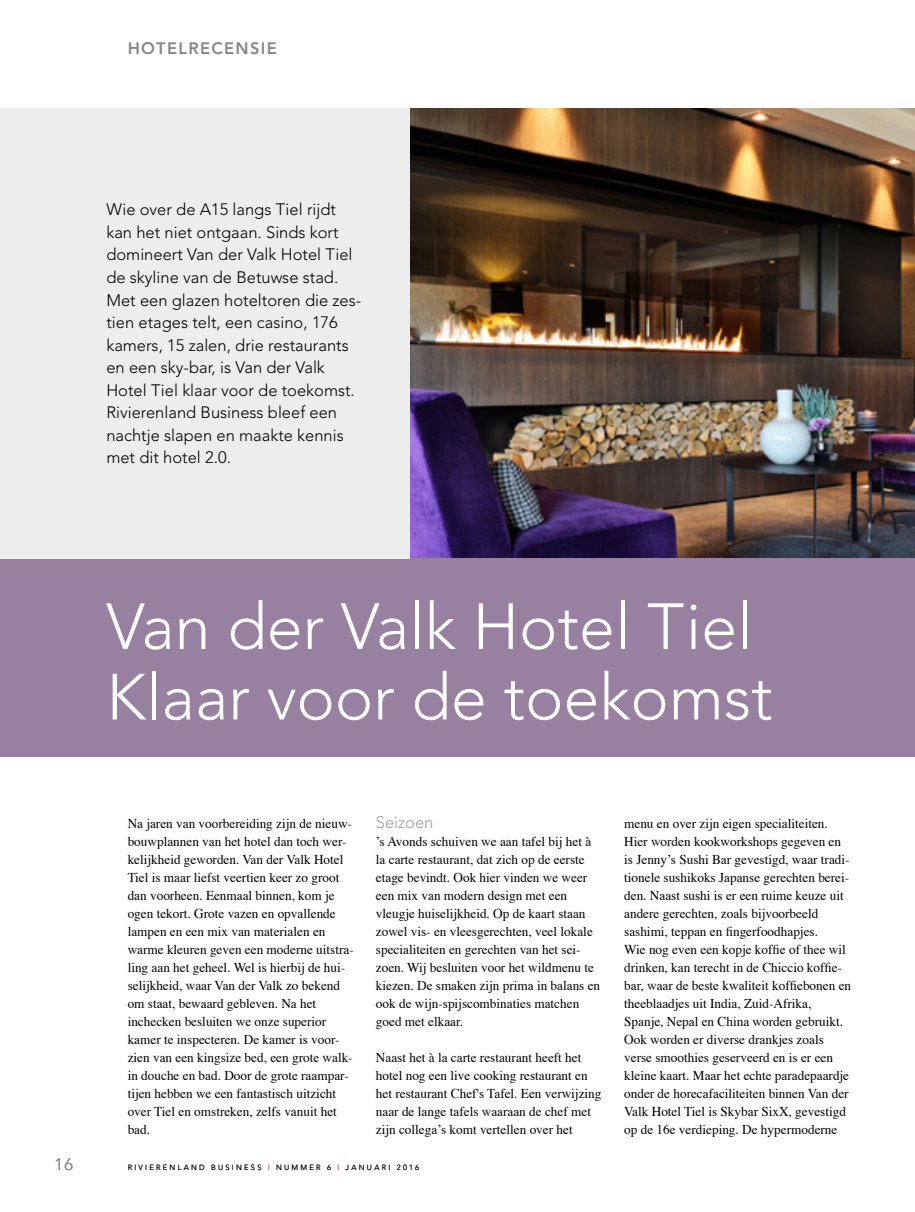
<style>
.page{position:relative;width:915px;height:1212px;background:#fff}
.page>*{position:absolute;margin:0;border:0;box-sizing:border-box;transform-origin:0 0}
.t1{font:300 64.5px/70.5px "Avenir";color:#fff}
.t2{font:300 16.5px/22.5px "Avenir";color:#000}
.t3{font:800 16.5px "Avenir";letter-spacing:.08em;color:#878787}
.t4{font:300 16.5px "Avenir";color:#9d9d9c}
.t5{font:300 16.5px "Avenir";color:#878787}
.t6{font:13.5px/18px "Times";color:#000}
.t7{font:300 7.5px "Avenir";letter-spacing:.3em;color:#000}
.s1{color:#d40f14}
</style>
<div class="page">
<img style="left:410px;top:108px;width:504px;height:450px">
<div style="left:0;top:558px;width:914px;height:198px;background:#9880a1"></div>
<div style="left:0;top:108px;width:410px;height:450px;background:#ededed"></div>
<p class="t3" style="left:128px;top:39px;width:151px">HOTELRECENSIE</p>
<p class="t2" style="left:106px;top:198px;width:256px">Wie over de A15 langs Tiel rijdt kan het niet ontgaan. Sinds kort domineert Van der Valk Hotel Tiel de skyline van de Betuwse stad.<br>Met een glazen hoteltoren die zes&shy;tien etages telt, een casino, 176 kamers, 15 zalen, drie restaurants en een sky-bar, is Van der Valk<br>Hotel Tiel klaar voor de toekomst.<br>Rivierenland Business bleef een nachtje slapen en maakte kennis met dit hotel 2.0.</p>
<h1 class="t1" style="left:106px;top:591px;width:667px">Van der Valk Hotel Tiel<br>Klaar voor de toekomst</h1>
<p class="t6" style="left:128px;top:813px;width:227px">Na jaren van voorbereiding zijn de nieuw&shy;bouwplannen van het hotel dan toch wer&shy;kelijkheid geworden. Van der Valk Hotel Tiel is maar liefst veertien keer zo groot dan voorheen. Eenmaal binnen, kom je ogen tekort. Grote vazen en opvallende lampen en een mix van materialen en warme kleuren geven een moderne uitstra&shy;ling aan het geheel. Wel is hierbij de hui&shy;selijkheid, waar Van der Valk zo bekend om staat, bewaard gebleven. Na het inchecken besluiten we onze superior kamer te inspecteren. De kamer is voor&shy;zien van een kingsize bed, een grote walk&shy;in douche en bad. Door de grote raampar&shy;tijen hebben we een fantastisch uitzicht over Tiel en omstreken, zelfs vanuit het bad.</p>
<p class="t4" style="left:376px;top:813px;width:59px">Seizoen</p>
<p class="t6" style="left:376px;top:831px;width:226px">’s Avonds schuiven we aan tafel bij het à la carte restaurant, dat zich op de eerste etage bevindt. Ook hier vinden we weer een mix van modern design met een vleugje huiselijkheid. Op de kaart staan zowel vis- en vleesgerechten, veel lokale specialiteiten en gerechten van het sei&shy;zoen. Wij besluiten voor het wildmenu te kiezen. De smaken zijn prima in balans en ook de wijn-spijscombinaties matchen goed met elkaar.</p>
<p class="t6" style="left:376px;top:1047px;width:227px">Naast het à la carte restaurant heeft het hotel nog een live cooking restaurant en het restaurant Chef's Tafel. Een verwijzing naar de lange tafels waaraan de chef met zijn collega’s komt vertellen over het</p>
<p class="t5" style="left:55px;top:1155px;width:20px">16</p>
<p class="t7" style="left:128px;top:1163px;width:143px">RIVIERENLAND BUSINESS <span class="s1">|</span></p>
<p class="t7" style="left:276px;top:1163px;width:64px">NUMMER 6 <span class="s1">|</span></p>
<p class="t7" style="left:345px;top:1163px;width:75px">JANUARI 2016</p>
<p class="t6" style="left:624px;top:813px;width:228px">menu en over zijn eigen specialiteiten.<br>Hier worden kookworkshops gegeven en is Jenny’s Sushi Bar gevestigd, waar tradi&shy;tionele sushikoks Japanse gerechten berei&shy;den. Naast sushi is er een ruime keuze uit andere gerechten, zoals bijvoorbeeld sashimi, teppan en fingerfoodhapjes.<br>Wie nog even een kopje koffie of thee wil drinken, kan terecht in de Chiccio koffie&shy;bar, waar de beste kwaliteit koffiebonen en theeblaadjes uit India, Zuid-Afrika, Spanje, Nepal en China worden gebruikt.<br>Ook worden er diverse drankjes zoals verse smoothies geserveerd en is er een kleine kaart. Maar het echte paradepaardje onder de horecafaciliteiten binnen Van der Valk Hotel Tiel is Skybar SixX, gevestigd op de 16e verdieping. De hypermoderne</p>
</div>
